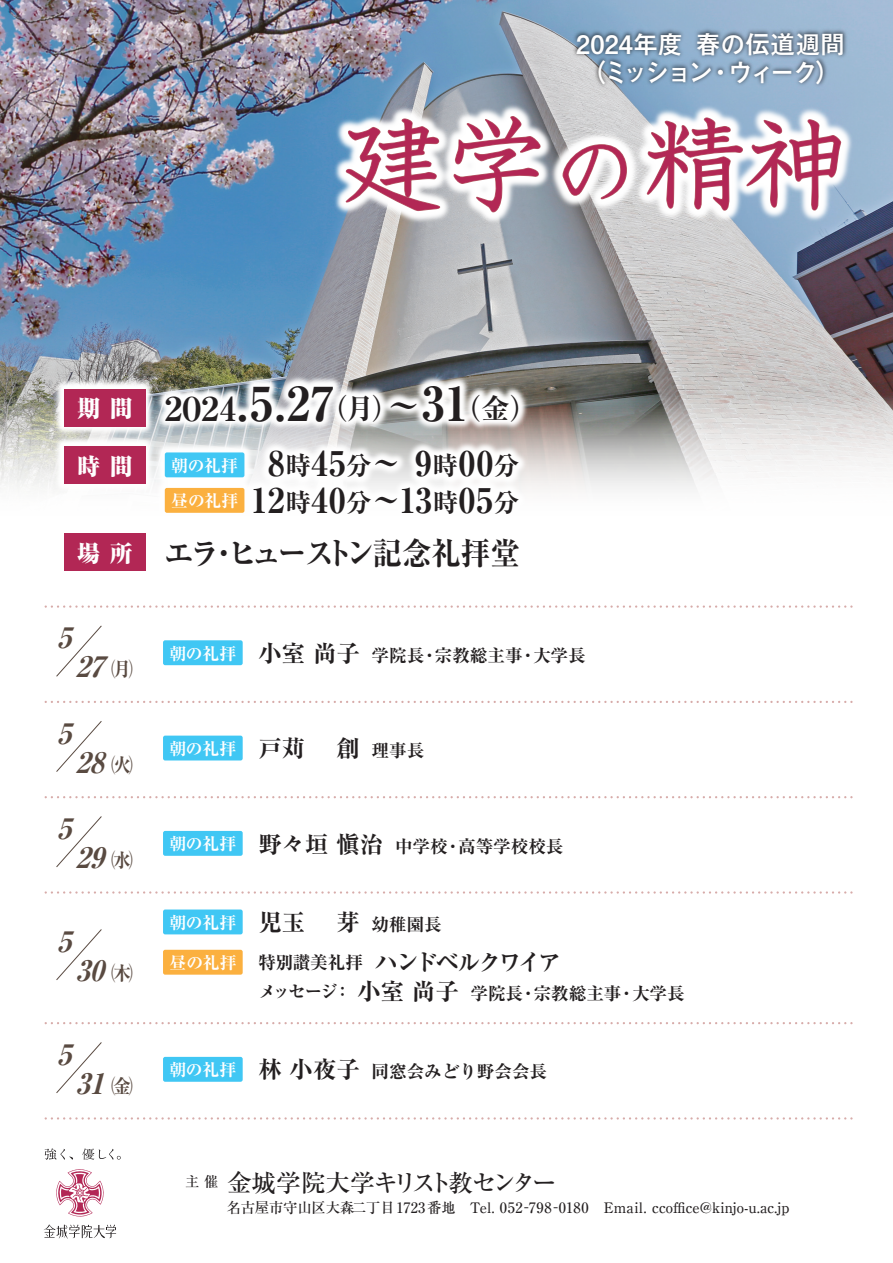
<style>
.page{position:relative;width:893px;height:1263px;background:#fff}
.page>*{position:absolute;margin:0;border:0;box-sizing:border-box;transform-origin:0 0}
.t1{font:102.15px "Kyoka ICA Pro";color:#b22755}
.t2{font:700 expanded 46.8px "Ryumin Pro";color:#231f20}
.t3{font:700 expanded 34.05px/36.9px "Ryumin Pro";letter-spacing:.015em;color:#231f20;text-align:center}
.t4{font:700 expanded 31.5px "Ryumin Pro";letter-spacing:-.08em;color:#231f20;scale:.94 1}
.t5{font:italic 700 expanded 28.2px/29px "Ryumin Pro";color:#594a41}
.t6{font:700 25.5px/27.6px "Mi Go MB1 Std De";letter-spacing:-.04em;color:#fff}
.t7{font:500 24.75px "Ryumin Pro";letter-spacing:-.1em;color:#231f20}
.t8{font:700 expanded 23.4px "Ryumin Pro";letter-spacing:-.125em;color:#231f20}
.t9{font:800 expanded 22.95px "Ryumin Pro";color:#fff}
.t10{font:700 expanded 17.55px "Ryumin Pro";color:#231f20}
.t11{font:700 expanded 16.8px/35.4px "Ryumin Pro";letter-spacing:-.02em;color:#fff}
.t12{font:500 14.4px "Ryumin Pro";color:#231f20}
.s1{font-size:81.75px}
.s2{font-weight:800;font-size:22.95px;color:#fff}
.s3{font-size:32.85px}
.s4{font-size:28.05px}
.s5{font-size:35.1px}
.s6{font-size:25.5px}
.s7{font-style:normal;font-size:21.15px}
.s8{font-size:16.8px;color:#fff}
.s9{font-size:23.4px}
.s10{font-size:23.4px;color:#231f20}
.s11{font-size:17.55px}
</style>
<div class="page">
<img style="left:0;top:0;width:893px;height:393px">
<svg style="left:0;top:393px;width:893px;height:97px"></svg>
<img style="left:332px;top:103px;width:526px;height:127px">
<svg style="left:345px;top:118px;width:96px;height:94px"></svg>
<svg style="left:453px;top:115px;width:88px;height:98px"></svg>
<svg style="left:562px;top:144px;width:66px;height:56px"></svg>
<svg style="left:646px;top:117px;width:196px;height:94px"></svg>
<img style="left:570px;top:25px;width:282px;height:68px">
<img style="left:52px;top:371px;width:5px;height:119px">
<img style="left:57px;top:371px;width:473px;height:200px">
<div style="left:64px;top:389px;width:81px;height:37px;background:#b22755"></div>
<div style="left:64px;top:533px;width:81px;height:38px;background:#b22755"></div>
<div style="left:64px;top:446px;width:81px;height:38px;background:#b22755"></div>
<div style="left:165px;top:452px;width:79px;height:25px;background:#40c7f4;border-radius:2px"></div>
<div style="left:165px;top:488px;width:79px;height:25px;background:#fbb03f;border-radius:2px"></div>
<svg style="left:44px;top:605px;width:807px;height:3px"></svg>
<svg style="left:44px;top:1022px;width:807px;height:2px"></svg>
<svg style="left:44px;top:1117px;width:807px;height:2px"></svg>
<svg style="left:44px;top:891px;width:807px;height:3px"></svg>
<svg style="left:44px;top:796px;width:807px;height:2px"></svg>
<svg style="left:44px;top:701px;width:807px;height:2px"></svg>
<svg style="left:56px;top:625px;width:46px;height:52px"></svg>
<svg style="left:56px;top:721px;width:46px;height:51px"></svg>
<svg style="left:56px;top:816px;width:46px;height:51px"></svg>
<svg style="left:56px;top:929px;width:46px;height:51px"></svg>
<svg style="left:56px;top:1042px;width:46px;height:51px"></svg>
<svg style="left:45px;top:1148px;width:28px;height:12px"></svg>
<svg style="left:82px;top:1148px;width:39px;height:12px"></svg>
<svg style="left:44px;top:1224px;width:72px;height:15px"></svg>
<svg style="left:56px;top:1169px;width:48px;height:48px"></svg>
<div style="left:163px;top:1057px;width:80px;height:25px;background:#40c7f4;border-radius:2px"></div>
<div style="left:163px;top:640px;width:80px;height:25px;background:#40c7f4;border-radius:2px"></div>
<div style="left:163px;top:831px;width:80px;height:25px;background:#40c7f4;border-radius:2px"></div>
<div style="left:163px;top:736px;width:80px;height:24px;background:#40c7f4;border-radius:2px"></div>
<div style="left:163px;top:909px;width:80px;height:25px;background:#40c7f4;border-radius:2px"></div>
<div style="left:163px;top:950px;width:80px;height:25px;background:#fbb03f;border-radius:2px"></div>
<h3 class="t6" style="left:576px;top:28px;width:271px">2024年度 春の伝道週間（ミッション・ウィーク）</h3>
<h1 class="t1" style="left:342px;top:84px;width:506px">建学<span class="s1">の</span>精神</h1>
<h2 class="t2" style="left:77px;top:366px;width:462px"><span class="s2">期 間</span> <span class="s3">２０２4</span>.5.27<span class="s4">（月）</span><span class="s5">～</span>31<span class="s4">（金）</span></h2>
<h3 class="t9" style="left:77px;top:448px;width:57px">時 間</h3>
<h3 class="t3" style="left:251px;top:443px;width:270px">8<span class="s6">時</span>45<span class="s6">分</span>～ 9<span class="s6">時</span>00<span class="s6">分<br></span>12<span class="s6">時</span>40<span class="s6">分</span>～13<span class="s6">時</span>05<span class="s6">分</span></h3>
<p class="t11" style="left:171px;top:447px;width:69px">朝の礼拝昼の礼拝</p>
<h3 class="t4" style="left:77px;top:529px;width:472px"><span class="s2">場 所</span> エラ・ヒューストン記念礼拝堂</h3>
<h3 class="t5" style="left:75px;top:621px;width:59px;text-indent:-19px">5<br>27 <span class="s7">㈪</span></h3>
<h3 class="t5" style="left:75px;top:717px;width:59px;text-indent:-19px">5<br>28 <span class="s7">㈫</span></h3>
<h3 class="t5" style="left:75px;top:812px;width:59px;text-indent:-19px">5<br>29 <span class="s7">㈬</span></h3>
<h3 class="t5" style="left:75px;top:925px;width:59px;text-indent:-19px">5<br>30 <span class="s7">㈭</span></h3>
<h3 class="t5" style="left:75px;top:1038px;width:59px;text-indent:-19px">5<br>31 <span class="s7">㈮</span></h3>
<p class="t10" style="left:170px;top:641px;width:418px"><span class="s8">朝の礼拝</span> <span class="s9">小室尚子</span> 学院長・宗教総主事・大学長</p>
<p class="t11" style="left:170px;top:730px;width:137px">朝の礼拝 <span class="s10">戸苅</span></p>
<p class="t10" style="left:336px;top:737px;width:89px"><span class="s9">創</span> 理事長</p>
<p class="t10" style="left:170px;top:832px;width:395px"><span class="s8">朝の礼拝</span> <span class="s9">野々垣愼治</span> 中学校・高等学校校長</p>
<p class="t11" style="left:170px;top:904px;width:137px">朝の礼拝 <span class="s10">児玉</span></p>
<p class="t10" style="left:336px;top:911px;width:107px"><span class="s9">芽</span> 幼稚園長</p>
<h3 class="t8" style="left:258px;top:944px;width:304px"><span class="s11">特別讃美礼拝</span> ハンドベルクワイア</h3>
<p class="t10" style="left:258px;top:979px;width:428px">メッセージ： <span class="s9">小室尚子</span> 学院長・宗教総主事・大学長</p>
<p class="t11" style="left:170px;top:944px;width:69px">昼の礼拝</p>
<p class="t10" style="left:170px;top:1058px;width:379px"><span class="s8">朝の礼拝</span> <span class="s9">林小夜子</span> 同窓会みどり野会会長</p>
<h3 class="t7" style="left:185px;top:1163px;width:373px"><sup>主</sup> <sup>催</sup>金城学院大学キリスト教センター</h3>
<p class="t12" style="left:227px;top:1196px;width:564px">名古屋市守山区大森二丁目1723番地 Tel. 052－798－0180　Email. ccoffice@kinjo-u.ac.jp</p>
</div>
